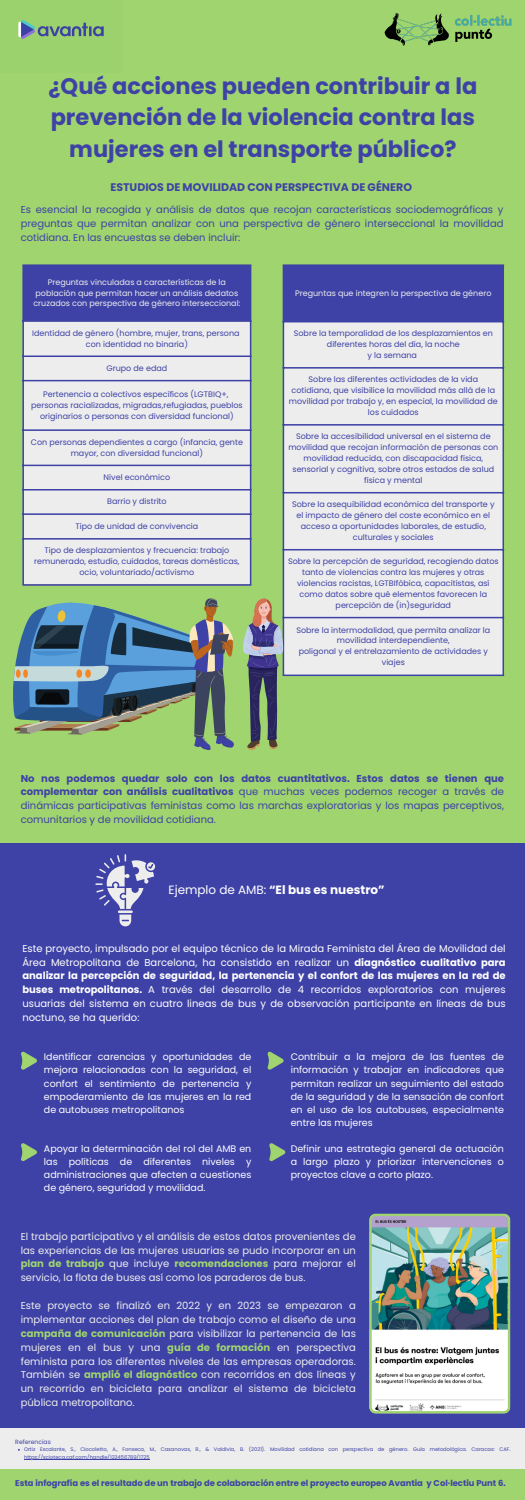
<style>
.page{position:relative;width:525px;height:1500px;background:#9fd46f}
.page>*{position:absolute;margin:0;border:0;box-sizing:border-box;transform-origin:0 0}
.t1{font:700 22.5px/31.5px "Poppins";color:#3e42a6;text-align:center}
.t2{font:700 12px "Poppins";color:#fff}
.t3{font:700 11px "Poppins";color:#3e42a6}
.t4{font:10px/13.9px "Poppins";color:#ededed;text-align:justify}
.t5{font:10px/13.9px "Poppins";color:#3e42a6;text-align:justify}
.t6{font:10px/13.9px "Poppins";color:#fff;text-align:justify}
.t7{font:9.5px/13.1px "Poppins";color:#fff;text-align:justify}
.t8{font:700 8.4px "Poppins";color:#3e42a6}
.t9{font:8px/10.9px "Poppins";color:#3e42a6;text-align:center}
.t10{font:8px/10.9px "Poppins";color:#ededed;text-align:center}
.t11{font:6.05px "Poppins";color:#3e42a6}
.t12{font:5.15px "Poppins";color:#3e42a6}
.s1{font-weight:700}
.s2{font-weight:400}
.s3{font-weight:700;color:#9fd46f}
</style>
<div class="page">
<img style="left:384px;top:13px;width:128px;height:33px">
<div style="left:0;top:843px;width:525px;height:585px;background:#3e42a6"></div>
<div style="left:0;top:1429px;width:525px;height:40px;background:#ededed"></div>
<img style="left:18px;top:20px;width:86px;height:19px">
<img style="left:369px;top:1213px;width:141px;height:201px">
<svg style="left:21px;top:1052px;width:16px;height:18px"></svg>
<svg style="left:21px;top:1143px;width:16px;height:18px"></svg>
<svg style="left:267px;top:1052px;width:16px;height:18px"></svg>
<svg style="left:269px;top:1143px;width:16px;height:18px"></svg>
<div style="left:23px;top:265px;width:228px;height:56px;background:#3e42a6"></div>
<div style="left:24px;top:322px;width:226px;height:262px;background:#ededed"></div>
<hr style="left:22px;top:266px;width:2px;height:318px;background:#3e42a6">
<hr style="left:250px;top:266px;width:1px;height:318px;background:#3e42a6">
<hr style="left:22px;top:264px;width:229px;height:2px;background:#3e42a6">
<hr style="left:22px;top:320px;width:229px;height:2px;background:#3e42a6">
<hr style="left:22px;top:356px;width:229px;height:1px;background:#3e42a6">
<hr style="left:22px;top:380px;width:229px;height:1px;background:#3e42a6">
<hr style="left:22px;top:429px;width:229px;height:2px;background:#3e42a6">
<hr style="left:22px;top:465px;width:229px;height:1px;background:#3e42a6">
<hr style="left:22px;top:489px;width:229px;height:2px;background:#3e42a6">
<hr style="left:22px;top:513px;width:229px;height:2px;background:#3e42a6">
<hr style="left:22px;top:538px;width:229px;height:2px;background:#3e42a6">
<hr style="left:22px;top:584px;width:229px;height:2px;background:#3e42a6">
<hr style="left:24px;top:1459px;width:126px;height:1px;background:#3e42a6">
<div style="left:283px;top:265px;width:220px;height:57px;background:#3e42a6"></div>
<div style="left:284px;top:322px;width:219px;height:353px;background:#ededed"></div>
<hr style="left:283px;top:266px;width:1px;height:409px;background:#3e42a6">
<hr style="left:503px;top:266px;width:1px;height:409px;background:#3e42a6">
<hr style="left:283px;top:264px;width:221px;height:2px;background:#3e42a6">
<hr style="left:283px;top:367px;width:221px;height:2px;background:#3e42a6">
<hr style="left:283px;top:424px;width:221px;height:2px;background:#3e42a6">
<hr style="left:283px;top:492px;width:221px;height:1px;background:#3e42a6">
<hr style="left:283px;top:549px;width:221px;height:1px;background:#3e42a6">
<hr style="left:283px;top:617px;width:221px;height:1px;background:#3e42a6">
<hr style="left:283px;top:675px;width:221px;height:1px;background:#3e42a6">
<svg style="left:13px;top:598px;width:221px;height:152px"></svg>
<svg style="left:243px;top:597px;width:41px;height:153px"></svg>
<svg style="left:95px;top:854px;width:61px;height:72px"></svg>
<p class="t1" style="left:49px;top:70px;width:430px">¿Qué acciones pueden contribuir a la prevención de la violencia contra las mujeres en el transporte público?</p>
<p class="t3" style="left:110px;top:179px;width:303px">ESTUDIOS DE MOVILIDAD CON PERSPECTIVA DE GÉNERO</p>
<p class="t5" style="left:21px;top:203px;width:484px">Es esencial la recogida y análisis de datos que recojan características sociodemográficas y preguntas que permitan analizar con una perspectiva de género interseccional la movilidad cotidiana. En las encuestas se deben incluir:</p>
<p class="t10" style="left:33px;top:276px;width:208px">Preguntas vinculadas a características de la población que permitan hacer un análisis dedatos cruzados con perspectiva de género interseccional:</p>
<h1 class="t9" style="left:32px;top:327px;width:209px">Identidad de género (hombre, mujer, trans, persona</h1>
<h2 class="t9" style="left:86px;top:338px;width:104px">con identidad no binaria)</h2>
<h4 class="t9" style="left:107px;top:363px;width:62px">Grupo de edad</h4>
<p class="t9" style="left:43px;top:389px;width:187px">Pertenencia a colectivos específicos (LGTBIQ+,</p>
<p class="t9" style="left:31px;top:399px;width:213px">personas racializadas, migradas,refugiadas, pueblos originarios o personas con diversidad funcional)</p>
<p class="t9" style="left:31px;top:437px;width:214px">Con personas dependientes a cargo (infancia, gente mayor, con diversidad funcional)</p>
<p class="t9" style="left:104px;top:472px;width:68px">Nivel económico</p>
<p class="t9" style="left:107px;top:496px;width:61px">Barrio y distrito</p>
<p class="t9" style="left:75px;top:521px;width:124px">Tipo de unidad de convivencia</p>
<p class="t9" style="left:34px;top:545px;width:207px">Tipo de desplazamientos y frecuencia: trabajo remunerado, estudio, cuidados, tareas domésticas, ocio, voluntariado/activismo</p>
<p class="t10" style="left:295px;top:288px;width:198px">Preguntas que integren la perspectiva de género</p>
<h4 class="t9" style="left:294px;top:328px;width:201px">Sobre la temporalidad de los desplazamientos en diferentes horas del día, la noche</h4>
<p class="t9" style="left:368px;top:350px;width:51px">y la semana</p>
<h3 class="t9" style="left:289px;top:374px;width:210px">Sobre las diferentes actividades de la vida cotidiana, que visibilice la movilidad más allá de la movilidad por trabajo y, en especial, la movilidad de los cuidados</h3>
<h4 class="t9" style="left:288px;top:431px;width:212px">Sobre la accesibilidad universal en el sistema de movilidad que recojan información de personas con movilidad reducida, con discapacidad física, sensorial y cognitiva, sobre otros estados de salud física y mental</h4>
<p class="t9" style="left:292px;top:499px;width:204px">Sobre la asequibilidad económica del transporte y el impacto de género del coste económico en el acceso a oportunidades laborales, de estudio, culturales y sociales</p>
<h4 class="t9" style="left:288px;top:556px;width:212px">Sobre la percepción de seguridad, recogiendo datos tanto de violencias contra las mujeres y otras violencias racistas, LGTBIfóbica, capacitistas, así como datos sobre qué elementos favorecen la percepción de (in)seguridad</h4>
<p class="t9" style="left:296px;top:624px;width:195px">Sobre la intermodalidad, que permita analizar la movilidad interdependiente,</p>
<h4 class="t9" style="left:299px;top:646px;width:191px">poligonal y el entrelazamiento de actividades y viajes</h4>
<p class="t5" style="left:21px;top:771px;width:485px"><span class="s1">No nos podemos quedar solo con los datos cuantitativos. Estos datos se tienen que complementar con análisis cualitativos</span> que muchas veces podemos recoger a través de dinámicas participativas feministas como las marchas exploratorias y los mapas perceptivos, comunitarios y de movilidad cotidiana.</p>
<p class="t2" style="left:169px;top:881px;width:217px"><span class="s2">Ejemplo de AMB:</span> “El bus es nuestro”</p>
<p class="t6" style="left:22px;top:941px;width:485px">Este proyecto, impulsado por el equipo técnico de la Mirada Feminista del Área de Movilidad del Área Metropolitana de Barcelona, ha consistido en realizar un <span class="s1">diagnóstico cualitativo para analizar la percepción de seguridad, la pertenencia y el confort de las mujeres en la red de buses metropolitanos.</span> A través del desarrollo de 4 recorridos exploratorios con mujeres usuarias del sistema en cuatro lineas de bus y de observación participante en líneas de bus noctuno, se ha querido:</p>
<p class="t7" style="left:44px;top:1050px;width:209px">Identificar carencias y oportunidades de mejora relacionadas con la seguridad, el confort el sentimiento de pertenencia y empoderamiento de las mujeres en la red de autobuses metropolitanos</p>
<p class="t7" style="left:291px;top:1050px;width:215px">Contribuir a la mejora de las fuentes de información y trabajar en indicadores que permitan realizar un seguimiento del estado de la seguridad y de la sensación de confort en el uso de los autobuses, especialmente entre las mujeres</p>
<p class="t7" style="left:44px;top:1142px;width:209px">Apoyar la determinación del rol del AMB en las políticas de diferentes niveles y administraciones que afecten a cuestiones de género, seguridad y movilidad.</p>
<p class="t7" style="left:291px;top:1142px;width:215px">Definir una estrategia general de actuación a largo plazo y priorizar intervenciones o proyectos clave a corto plazo.</p>
<p class="t4" style="left:21px;top:1229px;width:337px">El trabajo participativo y el análisis de estos datos provenientes de las experiencias de las mujeres usuarias se pudo incorporar en un <span class="s3">plan de trabajo</span> que incluye <span class="s3">recomendaciones</span> para mejorar el servicio, la flota de buses así como los paraderos de bus.</p>
<p class="t4" style="left:21px;top:1299px;width:337px">Este proyecto se finalizó en 2022 y en 2023 se empezaron a implementar acciones del plan de trabajo como el diseño de una <span class="s3">campaña de comunicación</span> para visibilizar la pertenencia de las mujeres en el bus y una <span class="s3">guía de formación</span> en perspectiva feminista para los diferentes niveles de las empresas operadoras.<br>También se <span class="s3">amplió el diagnóstico</span> con recorridos en dos líneas y un recorrido en bicicleta para analizar el sistema de bicicleta pública metropolitano.</p>
<p class="t11" style="left:15px;top:1438px;width:37px">Referencias</p>
<p class="t12" style="left:24px;top:1446px;width:488px">Ortiz Escalante, S., Ciocoletto, A., Fonseca, M., Casanovas, R., &amp; Valdivia, B. (2021). Movilidad cotidiana con perspectiva de género. Guía metodológica. Caracas: CAF.</p>
<p class="t12" style="left:24px;top:1453px;width:127px">https://scioteca.caf.com/handle/123456789/1725</p>
<p class="t8" style="left:15px;top:1478px;width:492px">Esta infografía es el resultado de un trabajo de colaboración entre el proyecto europeo Avantia y Col·lectiu Punt 6.</p>
</div>
